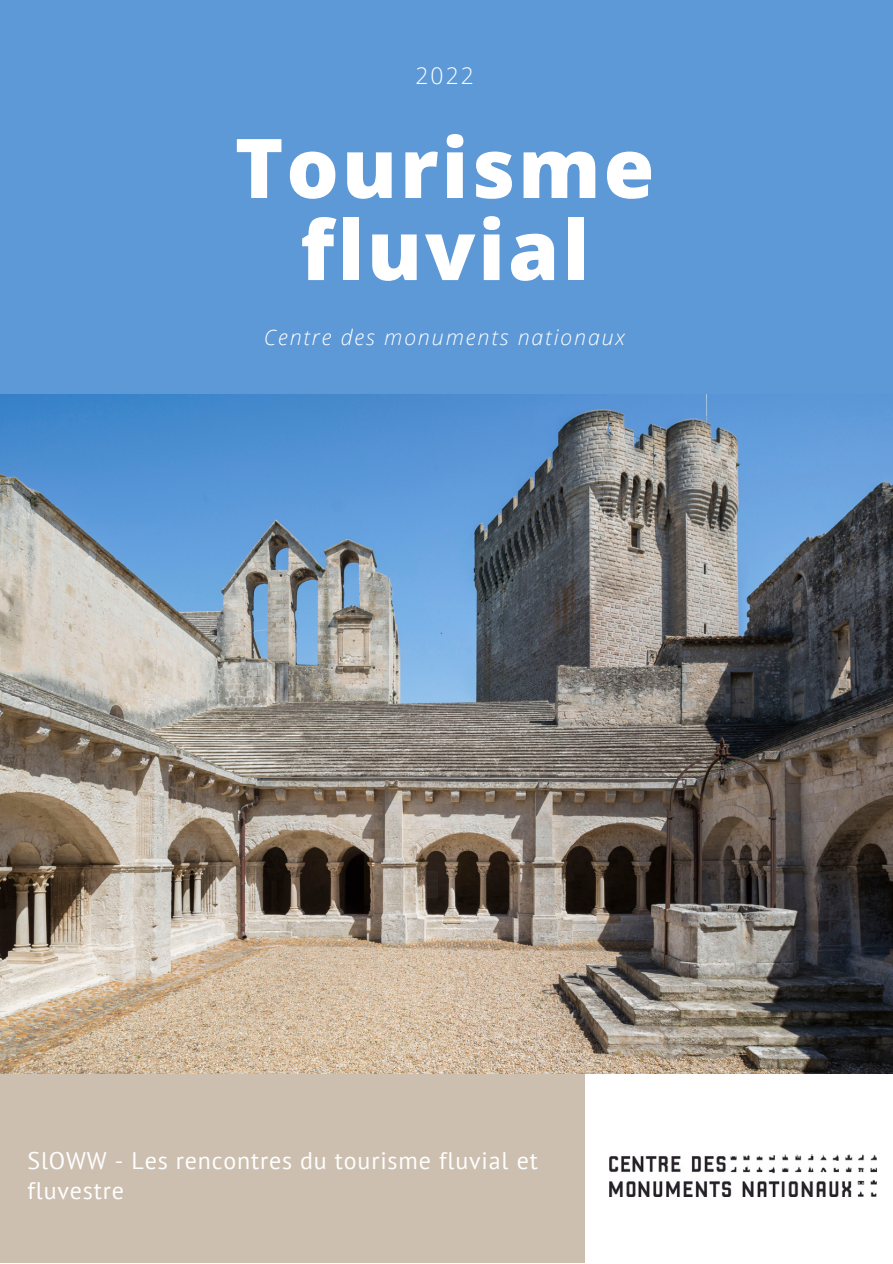
<style>
.page{position:relative;width:893px;height:1264px;background:#fff}
.page>*{position:absolute;margin:0;border:0;box-sizing:border-box;transform-origin:0 0}
.t1{font:800 82.5px/82.1px "Open Sans";letter-spacing:.035em;color:#fff;text-align:center}
.t2{font:24px/30.3px "PT Sans";letter-spacing:.035em;color:#fff}
.t3{font:300 22.8px "Open Sans";color:#fff}
.t4{font:italic 300 21.3px "Open Sans";letter-spacing:.09em;color:#fff}
</style>
<div class="page">
<div style="left:0;top:0;width:892px;height:1262px;background:#5d98d7"></div>
<img style="left:0;top:394px;width:892px;height:679px">
<div style="left:0;top:1074px;width:585px;height:188px;background:#ccbfaf"></div>
<div style="left:585px;top:1074px;width:307px;height:188px;background:#fff"></div>
<img style="left:609px;top:1154px;width:267px;height:42px">
<p class="t3" style="left:415px;top:60px;width:60px">2022</p>
<h1 class="t1" style="left:235px;top:125px;width:421px">Tourisme fluvial</h1>
<p class="t4" style="left:264px;top:322px;width:363px">Centre des monuments nationaux</p>
<p class="t2" style="left:27px;top:1144px;width:512px">SlOWW - Les rencontres du tourisme fluvial et fluvestre</p>
</div>
